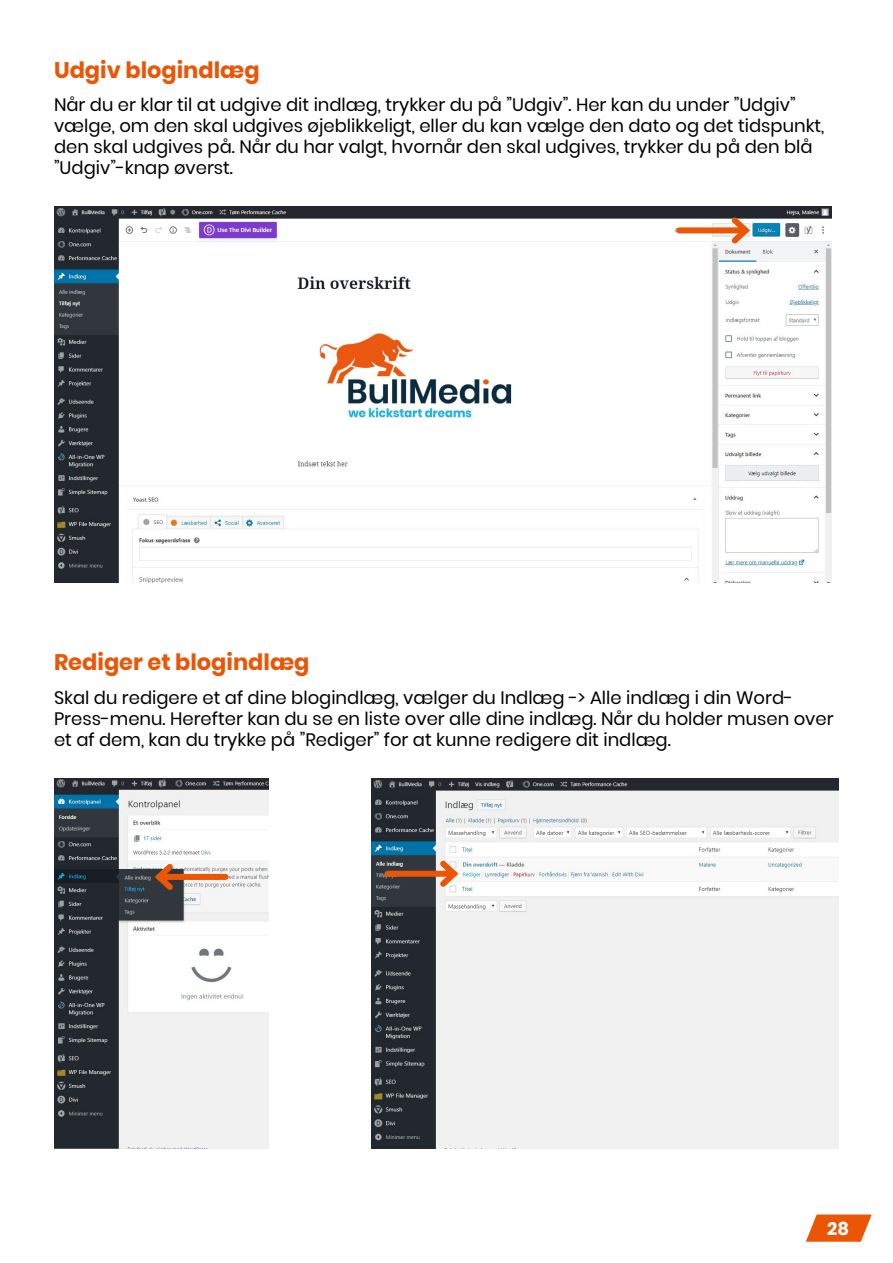
<style>
.page{position:relative;width:893px;height:1263px;background:#fff}
.page>*{position:absolute;margin:0;border:0;box-sizing:border-box;transform-origin:0 0}
.t1{font:700 22.5px "Poppins";color:#ea5606}
.t2{font:18px/21px "Poppins";color:#000}
.t3{font:700 18px "Poppins";color:#fff}
</style>
<div class="page">
<svg style="left:806px;top:1214px;width:66px;height:28px"></svg>
<img style="left:54px;top:206px;width:778px;height:377px">
<div style="left:679px;top:227px;width:67px;height:6px;background:#ea5606"></div>
<svg style="left:726px;top:212px;width:28px;height:37px"></svg>
<img style="left:54px;top:778px;width:214px;height:370px">
<div style="left:159px;top:874px;width:67px;height:6px;background:#ea5606"></div>
<svg style="left:150px;top:858px;width:28px;height:37px"></svg>
<img style="left:371px;top:778px;width:468px;height:370px">
<div style="left:387px;top:871px;width:67px;height:6px;background:#ea5606"></div>
<svg style="left:435px;top:855px;width:28px;height:37px"></svg>
<p class="t1" style="left:54px;top:57px;width:207px">Udgiv blogindlæg</p>
<p class="t2" style="left:54px;top:95px;width:772px">Når du er klar til at udgive dit indlæg, trykker du på ”Udgiv”. Her kan du under ”Udgiv” vælge, om den skal udgives øjeblikkeligt, eller du kan vælge den dato og det tidspunkt, den skal udgives på. Når du har valgt, hvornår den skal udgives, trykker du på den blå ”Udgiv”-knap øverst.</p>
<p class="t1" style="left:54px;top:649px;width:257px">Rediger et blogindlæg</p>
<p class="t2" style="left:54px;top:687px;width:781px">Skal du redigere et af dine blogindlæg, vælger du Indlæg -&gt; Alle indlæg i din Word-<br>Press-menu. Herefter kan du se en liste over alle dine indlæg. Når du holder musen over et af dem, kan du trykke på ”Rediger” for at kunne redigere dit indlæg.</p>
<p class="t3" style="left:827px;top:1218px;width:23px">28</p>
</div>
